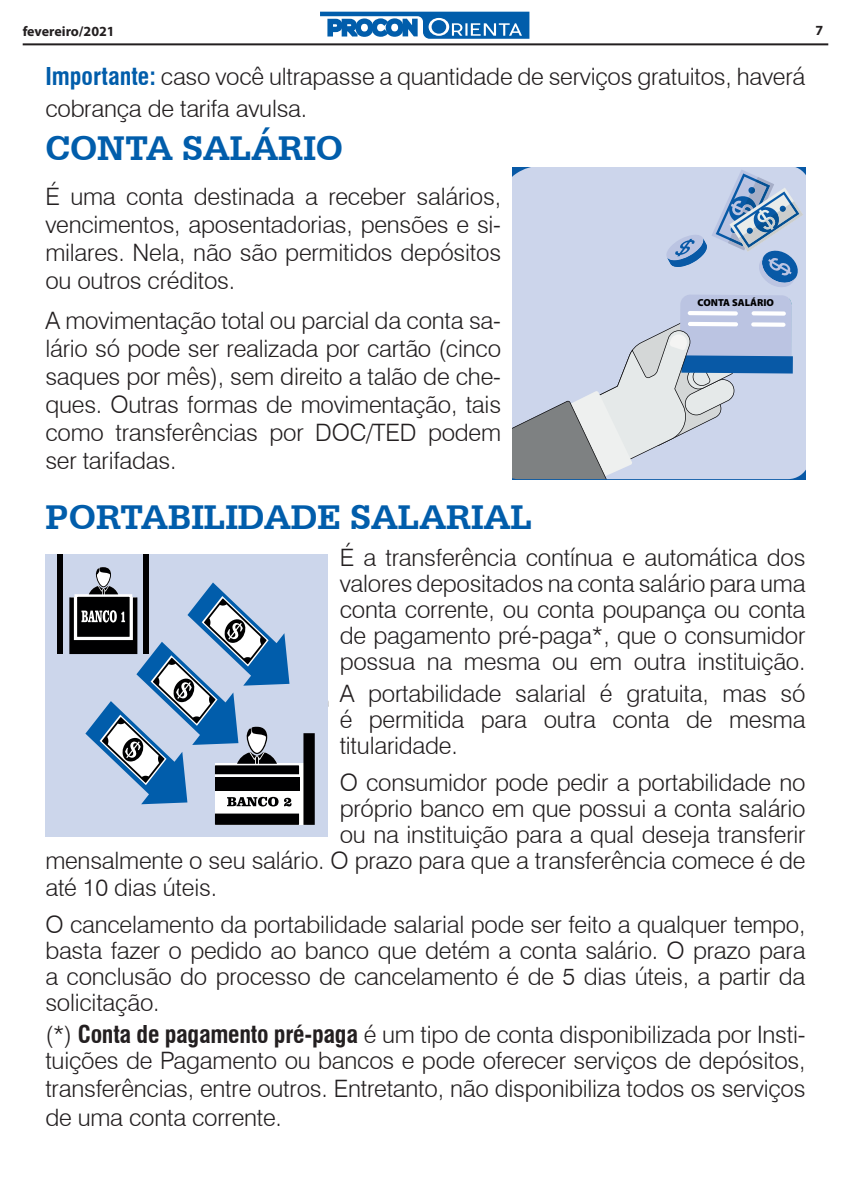
<style>
.page{position:relative;width:851px;height:1191px;background:#fff}
.page>*{position:absolute;margin:0;border:0;box-sizing:border-box;transform-origin:0 0}
.t1{font:700 36px "Serifa BT";color:#015dab}
.t2{font:300 24px/26px "Swiss 721 BT";letter-spacing:-.01em;color:#231f20;text-align:justify}
.t3{font:700 14px "Myriad Pro";color:#231f20}
.t4{font:900 10.2px "Myriad Pro";color:#000001}
.s1{font-weight:700;font-stretch:condensed;color:#015dab}
.s2{font-weight:700;font-stretch:condensed}
</style>
<div class="page">
<hr style="left:23px;top:43px;width:805px;height:2px;background:#231f20">
<svg style="left:320px;top:12px;width:209px;height:27px"></svg>
<svg style="left:512px;top:167px;width:293px;height:312px;background:#becade"></svg>
<div style="left:45px;top:554px;width:283px;height:283px;background:#ccd6eb"></div>
<div style="left:215px;top:763px;width:91px;height:62px;background:#fff"></div>
<div style="left:303px;top:733px;width:12px;height:92px;background:#000001"></div>
<svg style="left:215px;top:813px;width:84px;height:12px"></svg>
<div style="left:58px;top:554px;width:5px;height:100px;background:#000001"></div>
<div style="left:143px;top:554px;width:6px;height:100px;background:#000001"></div>
<svg style="left:69px;top:567px;width:230px;height:239px"></svg>
<p class="t3" style="left:23px;top:22px;width:93px">fevereiro/2021</p>
<p class="t3" style="left:815px;top:21px;width:9px">7</p>
<p class="t2" style="left:45px;top:60px;width:761px;line-height:32px"><span class="s1">Importante:</span> caso você ultrapasse a quantidade de serviços gratuitos, haverá cobrança de tarifa avulsa.</p>
<h1 class="t1" style="left:45px;top:126px;width:299px">CONTA SALÁRIO</h1>
<p class="t2" style="left:45px;top:182px;width:457px;line-height:28px">É uma conta destinada a receber salários, vencimentos, aposentadorias, pensões e si&shy;milares. Nela, não são permitidos depósitos ou outros créditos.</p>
<p class="t2" style="left:45px;top:306px;width:457px;line-height:28px">A movimentação total ou parcial da conta sa&shy;lário só pode ser realizada por cartão (cinco saques por mês), sem direito a talão de che&shy;ques. Outras formas de movimentação, tais como transferências por DOC/TED podem ser tarifadas.</p>
<h1 class="t1" style="left:45px;top:495px;width:488px">PORTABILIDADE SALARIAL</h1>
<p class="t2" style="left:339px;top:544px;width:467px">É a transferência contínua e automática dos valores depositados na conta salário para uma conta corrente, ou conta poupança ou conta de pagamento pré-paga*, que o consumidor possua na mesma ou em outra instituição.</p>
<p class="t2" style="left:339px;top:680px;width:467px">A portabilidade salarial é gratuita, mas só é permitida para outra conta de mesma titularidade.</p>
<p class="t2" style="left:339px;top:769px;width:467px">O consumidor pode pedir a portabilidade no</p>
<p class="t2" style="left:339px;top:795px;width:467px">próprio banco em que possui a conta salário</p>
<p class="t2" style="left:339px;top:821px;width:467px">ou na instituição para a qual deseja transferir</p>
<p class="t2" style="left:45px;top:847px;width:761px">mensalmente o seu salário. O prazo para que a transferência comece é de</p>
<p class="t2" style="left:45px;top:873px;width:173px">até 10 dias úteis.</p>
<p class="t2" style="left:45px;top:911px;width:761px">O cancelamento da portabilidade salarial pode ser feito a qualquer tempo, basta fazer o pedido ao banco que detém a conta salário. O prazo para a conclusão do processo de cancelamento é de 5 dias úteis, a partir da solicitação.</p>
<p class="t2" style="left:45px;top:1020px;width:761px">(*) <span class="s2">Conta de pagamento pré-paga</span> é um tipo de conta disponibilizada por Insti&shy;tuições de Pagamento ou bancos e pode oferecer serviços de depósitos,</p>
<p class="t2" style="left:45px;top:1074px;width:761px;line-height:28.8px">transferências, entre outros. Entretanto, não disponibiliza todos os serviços de uma conta corrente.</p>
<p class="t4" style="left:697px;top:296px;width:78px">CONTA SALÁRIO</p>
</div>
